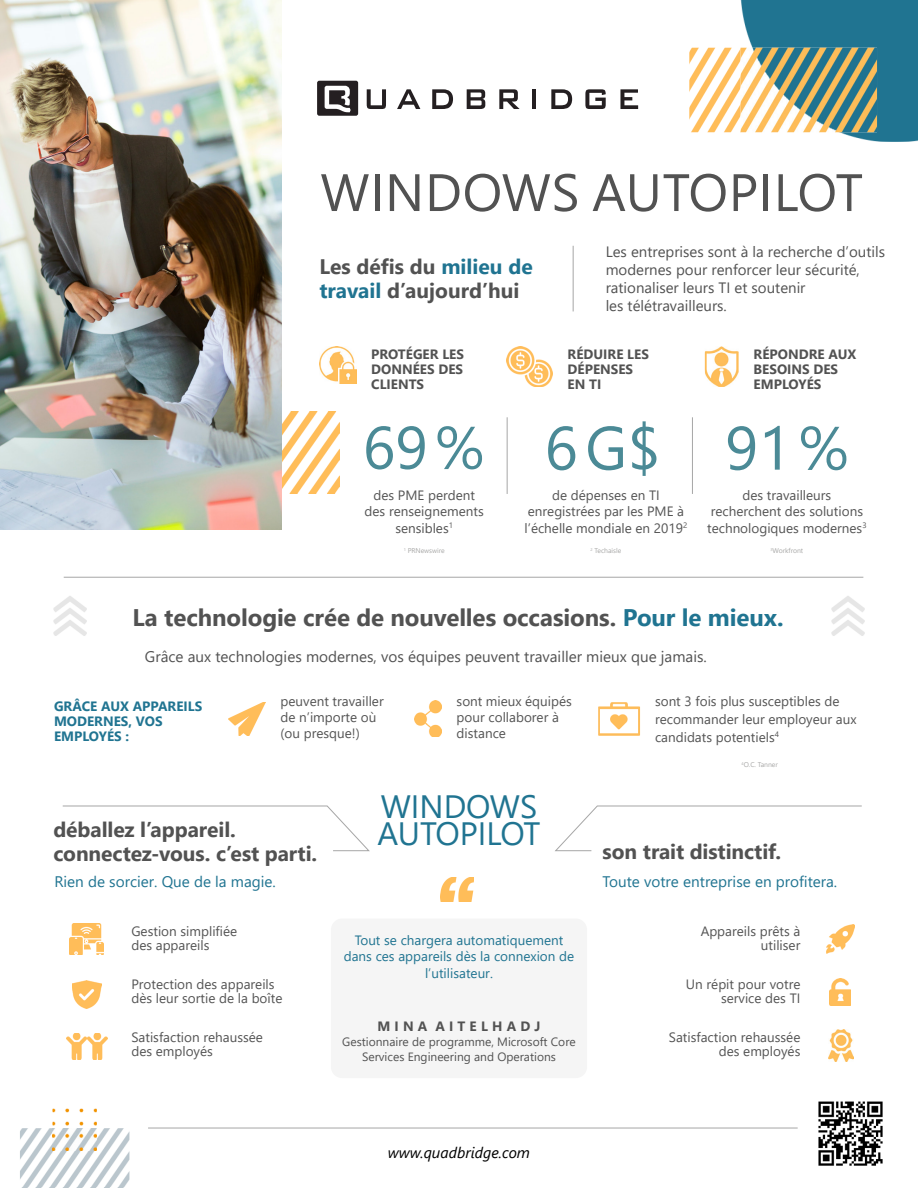
<style>
.page{position:relative;width:918px;height:1188px;background:#fff}
.page>*{position:absolute;margin:0;border:0;box-sizing:border-box;transform-origin:0 0}
.t1{font:61.2px "Segoe UI";color:#4b8a96}
.t2{font:60px "Segoe UI";color:#4b8a96}
.t3{font:52.5px "Segoe UI";letter-spacing:.015em;color:#525252}
.t4{font:32.25px/27px "Segoe UI";color:#207491}
.t5{font:700 24px "Segoe UI";letter-spacing:-.005em;color:#525252}
.t6{font:700 21px/24px "Segoe UI";color:#525252}
.t7{font:15.3px "Segoe UI";color:#525252}
.t8{font:15.3px "Segoe UI";color:#207491}
.t9{font:italic 15.3px "Segoe UI";color:#000}
.t10{font:15px/18px "Segoe UI";color:#525252}
.t11{font:13.5px/16.2px "Segoe UI";color:#545454}
.t12{font:700 13.5px/15px "Segoe UI";color:#525252}
.t13{font:13.5px/16.5px "Segoe UI";color:#207491;text-align:center}
.t14{font:700 13.5px/15px "Segoe UI";color:#207491}
.t15{font:12px "Segoe UI";color:#525252}
.t16{font:6.9px "Segoe UI";letter-spacing:-.005em;color:#a8a8a7}
.s1{color:#207491}
</style>
<div class="page">
<div style="left:331px;top:919px;width:256px;height:159px;background:#f5f5f5;border-radius:11px"></div>
<img style="left:741px;top:0;width:177px;height:142px">
<img style="left:689px;top:48px;width:188px;height:84px">
<img style="left:20px;top:1128px;width:109px;height:60px">
<img style="left:282px;top:412px;width:57px;height:81px">
<img style="left:52px;top:1109px;width:45px;height:42px">
<img style="left:53px;top:602px;width:9px;height:34px">
<svg style="left:62px;top:577px;width:802px;height:274px"></svg>
<img style="left:440px;top:877px;width:34px;height:25px">
<hr style="left:573px;top:246px;width:1px;height:65px;background:#a6a6a6">
<hr style="left:507px;top:417px;width:1px;height:77px;background:#a6a6a6">
<hr style="left:692px;top:417px;width:1px;height:77px;background:#a6a6a6">
<img style="left:598px;top:702px;width:42px;height:34px">
<img style="left:72px;top:981px;width:30px;height:27px">
<img style="left:70px;top:924px;width:33px;height:31px">
<img style="left:67px;top:1033px;width:40px;height:27px">
<img style="left:828px;top:1030px;width:25px;height:31px">
<img style="left:830px;top:978px;width:21px;height:27px">
<img style="left:827px;top:925px;width:27px;height:29px">
<hr style="left:148px;top:1128px;width:650px;height:1px;background:#a6a6a6">
<img style="left:818px;top:1101px;width:65px;height:65px">
<svg style="left:397px;top:89px;width:23px;height:20px"></svg>
<svg style="left:432px;top:89px;width:21px;height:20px"></svg>
<svg style="left:367px;top:89px;width:19px;height:20px"></svg>
<svg style="left:585px;top:89px;width:21px;height:20px"></svg>
<svg style="left:467px;top:89px;width:18px;height:20px"></svg>
<svg style="left:620px;top:89px;width:18px;height:20px"></svg>
<svg style="left:551px;top:89px;width:21px;height:20px"></svg>
<hr style="left:532px;top:89px;width:4px;height:20px;background:#241f21">
<svg style="left:499px;top:89px;width:21px;height:20px"></svg>
<svg style="left:317px;top:81px;width:41px;height:35px"></svg>
<img style="left:0;top:0;width:282px;height:530px">
<img style="left:228px;top:702px;width:37px;height:34px">
<img style="left:414px;top:701px;width:28px;height:36px">
<img style="left:319px;top:346px;width:37px;height:37px">
<img style="left:507px;top:346px;width:45px;height:41px">
<img style="left:705px;top:346px;width:34px;height:41px">
<p class="t3" style="left:320px;top:143px;width:544px">WINDOWS AUTOPILOT</p>
<p class="t6" style="left:319px;top:253px;width:215px">Les défis du <span class="s1">milieu de travail</span> d’aujourd’hui</p>
<p class="t10" style="left:606px;top:242px;width:281px">Les entreprises sont à la recherche d’outils modernes pour renforcer leur sécurité, rationaliser leurs TI et soutenir<br>les télétravailleurs.</p>
<p class="t12" style="left:371px;top:346px;width:94px;text-align:justify">PROTÉGER LES DONNÉES DES CLIENTS</p>
<p class="t12" style="left:568px;top:346px;width:83px">RÉDUIRE LES<br>DÉPENSES<br>EN TI</p>
<p class="t12" style="left:754px;top:346px;width:104px">RÉPONDRE AUX<br>BESOINS DES<br>EMPLOYÉS</p>
<p class="t2" style="left:363px;top:391px;width:123px">69 %</p>
<p class="t11" style="left:365px;top:486px;width:121px;text-align:center">des PME perdent des renseignements sensibles<sup>1</sup></p>
<p class="t16" style="left:404px;top:544px;width:43px"><sup>1</sup> PRNewswire</p>
<p class="t1" style="left:545px;top:390px;width:117px">6G$</p>
<p class="t11" style="left:525px;top:486px;width:164px;text-align:center">de dépenses en TI enregistrées par les PME à l’échelle mondiale en 2019<sup>2</sup></p>
<p class="t16" style="left:591px;top:544px;width:32px"><sup>2</sup> Techaisle</p>
<p class="t1" style="left:725px;top:390px;width:125px">91%</p>
<p class="t11" style="left:707px;top:486px;width:161px;text-align:center">des travailleurs recherchent des solutions technologiques modernes<sup>3</sup></p>
<p class="t16" style="left:771px;top:544px;width:34px"><sup>3</sup>Workfront</p>
<p class="t5" style="left:132px;top:595px;width:653px">La technologie crée de nouvelles occasions. <span class="s1">Pour le mieux.</span></p>
<p class="t7" style="left:145px;top:642px;width:563px">Grâce aux technologies modernes, vos équipes peuvent travailler mieux que jamais.</p>
<p class="t11" style="left:281px;top:692px;width:105px">peuvent travailler de n’importe où (ou presque!)</p>
<p class="t11" style="left:457px;top:692px;width:117px">sont mieux équipés pour collaborer à distance</p>
<p class="t11" style="left:655px;top:691px;width:203px;line-height:18px">sont 3 fois plus susceptibles de recommander leur employeur aux candidats potentiels<sup>4</sup></p>
<p class="t14" style="left:54px;top:697px;width:150px">GRÂCE AUX APPAREILS<br>MODERNES, VOS<br>EMPLOYÉS :</p>
<p class="t6" style="left:53px;top:815px;width:265px">déballez l’appareil. connectez-vous. c’est parti.</p>
<p class="t4" style="left:378px;top:791px;width:164px">WINDOWS<br>AUTOPILOT</p>
<p class="t16" style="left:742px;top:759px;width:38px"><sup>4</sup>O.C. Tanner</p>
<p class="t6" style="left:603px;top:838px;width:180px">son trait distinctif.</p>
<p class="t8" style="left:54px;top:867px;width:223px">Rien de sorcier. Que de la magie.</p>
<p class="t8" style="left:603px;top:867px;width:236px">Toute votre entreprise en profitera.</p>
<p class="t11" style="left:131px;top:923px;width:107px;line-height:13.5px">Gestion simplifiée des appareils</p>
<p class="t11" style="left:701px;top:923px;width:101px;line-height:13.5px;text-align:right">Appareils prêts à utiliser</p>
<p class="t13" style="left:344px;top:930px;width:232px">Tout se chargera automatiquement dans ces appareils dès la connexion de l’utilisateur.</p>
<p class="t11" style="left:131px;top:977px;width:153px;line-height:13.5px">Protection des appareils dès leur sortie de la boîte</p>
<p class="t11" style="left:686px;top:977px;width:116px;line-height:13.5px;text-align:right">Un répit pour votre service des TI</p>
<p class="t11" style="left:131px;top:1030px;width:133px;line-height:13.5px">Satisfaction rehaussée des employés</p>
<p class="t11" style="left:669px;top:1030px;width:133px;line-height:13.5px;text-align:right">Satisfaction rehaussée des employés</p>
<p class="t12" style="left:377px;top:1018px;width:165px">M I N A A I T E L H A D J</p>
<p class="t15" style="left:342px;top:1031px;width:235px">Gestionnaire de programme, Microsoft Core</p>
<p class="t15" style="left:362px;top:1046px;width:195px">Services Engineering and Operations</p>
<p class="t9" style="left:388px;top:1144px;width:144px">www.quadbridge.com</p>
</div>
